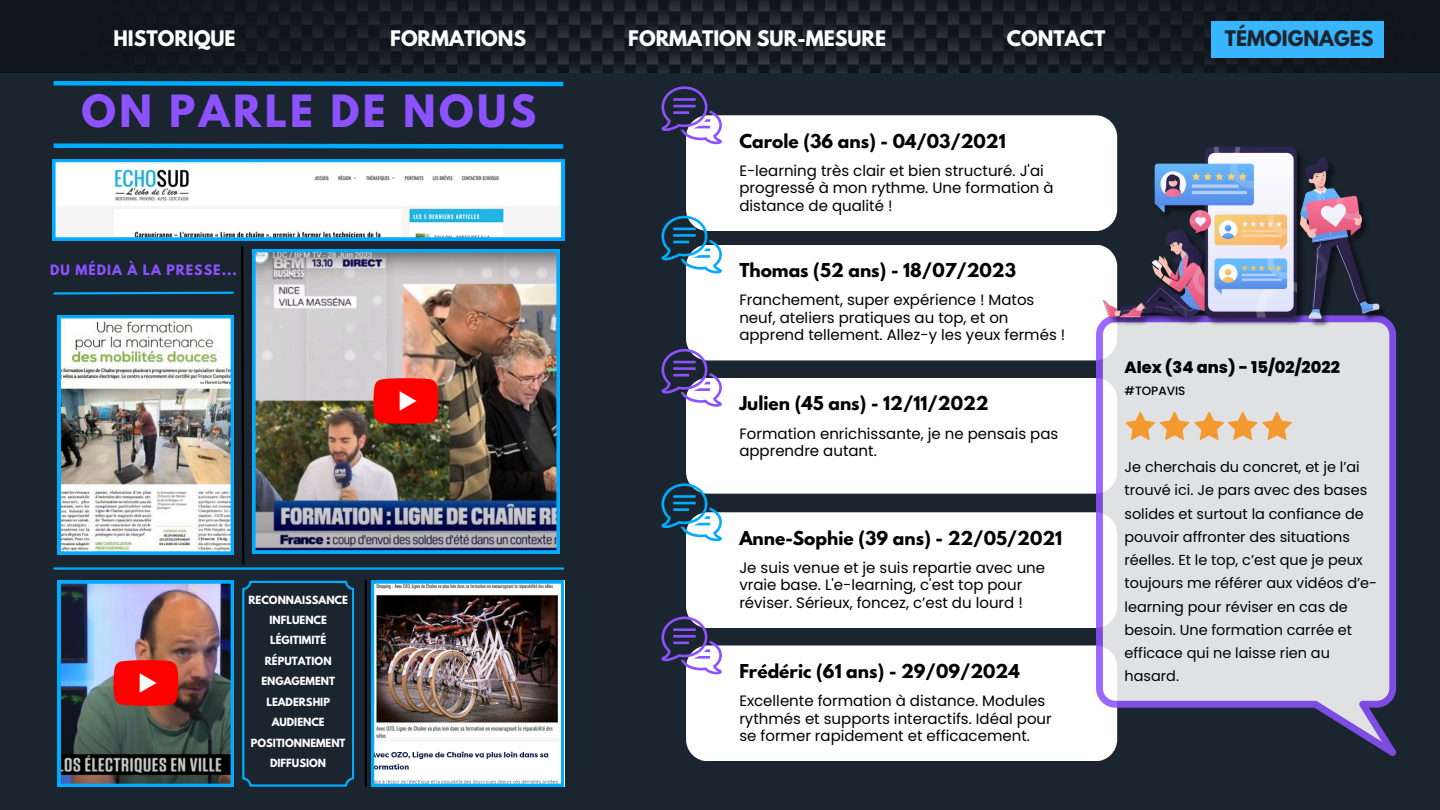
<style>
.page{position:relative;width:1440px;height:810px;background:#1b252f}
.page>*{position:absolute;margin:0;border:0;box-sizing:border-box;transform-origin:0 0}
.t1{font:700 39.4px "League Spartan";letter-spacing:.085em;color:#8c52ff}
.t2{font:700 19px "League Spartan";color:#fff}
.t3{font:700 19px "League Spartan";color:#1b252f}
.t4{font:700 17px "League Spartan";color:#000}
.t5{font:800 16.2px "Poppins";color:#000}
.t6{font:15px/17.2px "Poppins";color:#000}
.t7{font:14.5px/23.2px "Poppins";color:#000}
.t8{font:700 12.7px "League Spartan";letter-spacing:.075em;color:#8c52ff}
.t9{font:500 12px "Poppins";color:#000}
.t10{font:700 10px "League Spartan";color:#fefefe}
</style>
<div class="page">
<img style="left:0;top:0;width:1440px;height:72px">
<div style="left:1212px;top:21px;width:172px;height:36px;background:#38b6ff"></div>
<svg style="left:53px;top:81px;width:511px;height:6px"></svg>
<svg style="left:53px;top:143px;width:511px;height:6px"></svg>
<hr style="left:54px;top:567px;width:510px;height:3px;background:#01acff">
<svg style="left:242px;top:581px;width:112px;height:206px"></svg>
<hr style="left:365px;top:580px;width:2px;height:207px;background:#000">
<img style="left:58px;top:581px;width:175px;height:206px">
<img style="left:371px;top:581px;width:193px;height:206px">
<img style="left:52px;top:159px;width:512px;height:406px">
<img style="left:373px;top:379px;width:66px;height:45px">
<img style="left:113px;top:660px;width:65px;height:45px">
<div style="left:686px;top:115px;width:431px;height:116px;background:#fefefe;border-radius:22px"></div>
<div style="left:686px;top:245px;width:431px;height:115px;background:#fefefe;border-radius:22px"></div>
<div style="left:686px;top:378px;width:431px;height:116px;background:#fefefe;border-radius:22px"></div>
<div style="left:686px;top:512px;width:431px;height:116px;background:#fefefe;border-radius:22px"></div>
<div style="left:686px;top:645px;width:431px;height:116px;background:#fefefe;border-radius:22px"></div>
<svg style="left:661px;top:86px;width:61px;height:58px"></svg>
<svg style="left:661px;top:216px;width:61px;height:57px"></svg>
<svg style="left:661px;top:349px;width:61px;height:58px"></svg>
<svg style="left:661px;top:483px;width:61px;height:58px"></svg>
<svg style="left:661px;top:617px;width:61px;height:57px"></svg>
<svg style="left:1096px;top:325px;width:300px;height:431px;fill:#e0e1e3"></svg>
<svg style="left:1125px;top:412px;width:167px;height:28px"></svg>
<img style="left:1099px;top:147px;width:295px;height:183px">
<p class="t2" style="left:114px;top:29px;width:124px">HISTORIQUE</p>
<h5 class="t2" style="left:390px;top:29px;width:138px">FORMATIONS</h5>
<h3 class="t2" style="left:628px;top:29px;width:260px">FORMATION SUR-MESURE</h3>
<h4 class="t2" style="left:1007px;top:29px;width:100px">CONTACT</h4>
<p class="t3" style="left:1225px;top:29px;width:150px">TÉMOIGNAGES</p>
<p class="t1" style="left:81px;top:91px;width:456px">ON PARLE DE NOUS</p>
<h5 class="t8" style="left:50px;top:263px;width:188px">DU MÉDIA À LA PRESSE...</h5>
<p class="t10" style="left:248px;top:595px;width:101px">RECONNAISSANCE</p>
<p class="t10" style="left:269px;top:615px;width:59px">INFLUENCE</p>
<p class="t10" style="left:270px;top:635px;width:58px">LÉGITIMITÉ</p>
<p class="t10" style="left:265px;top:656px;width:68px">RÉPUTATION</p>
<p class="t10" style="left:261px;top:676px;width:75px">ENGAGEMENT</p>
<p class="t10" style="left:266px;top:697px;width:65px">LEADERSHIP</p>
<p class="t10" style="left:272px;top:717px;width:55px">AUDIENCE</p>
<p class="t10" style="left:251px;top:738px;width:96px">POSITIONNEMENT</p>
<p class="t10" style="left:270px;top:758px;width:58px">DIFFUSION</p>
<p class="t4" style="left:739px;top:132px;width:268px">Carole (36 ans) - 04/03/2021</p>
<p class="t6" style="left:739px;top:162px;width:316px">E-learning très clair et bien structuré. J'ai progressé à mon rythme. Une formation à distance de qualité !</p>
<p class="t4" style="left:739px;top:262px;width:278px">Thomas (52 ans) - 18/07/2023</p>
<h3 class="t6" style="left:739px;top:292px;width:328px">Franchement, super expérience ! Matos neuf, ateliers pratiques au top, et on apprend tellement. Allez-y les yeux fermés !</h3>
<p class="t4" style="left:739px;top:395px;width:251px">Julien (45 ans) - 12/11/2022</p>
<h4 class="t6" style="left:739px;top:425px;width:320px">Formation enrichissante, je ne pensais pas apprendre autant.</h4>
<p class="t4" style="left:739px;top:529px;width:324px">Anne-Sophie (39 ans) - 22/05/2021</p>
<p class="t6" style="left:739px;top:559px;width:307px">Je suis venue et je suis repartie avec une vraie base. L'e-learning, c'est top pour réviser. Sérieux, foncez, c’est du lourd !</p>
<p class="t4" style="left:739px;top:663px;width:282px">Frédéric (61 ans) - 29/09/2024</p>
<p class="t6" style="left:739px;top:692px;width:314px">Excellente formation à distance. Modules rythmés et supports interactifs. Idéal pour se former rapidement et efficacement.</p>
<h4 class="t5" style="left:1125px;top:356px;width:217px">Alex (34 ans) - 15/02/2022</h4>
<p class="t9" style="left:1125px;top:383px;width:63px">#TOPAVIS</p>
<h3 class="t7" style="left:1125px;top:455px;width:254px">Je cherchais du concret, et je l’ai trouvé ici. Je pars avec des bases solides et surtout la confiance de pouvoir affronter des situations réelles. Et le top, c’est que je peux toujours me référer aux vidéos d’e&shy;learning pour réviser en cas de besoin. Une formation carrée et efficace qui ne laisse rien au hasard.</h3>
</div>
